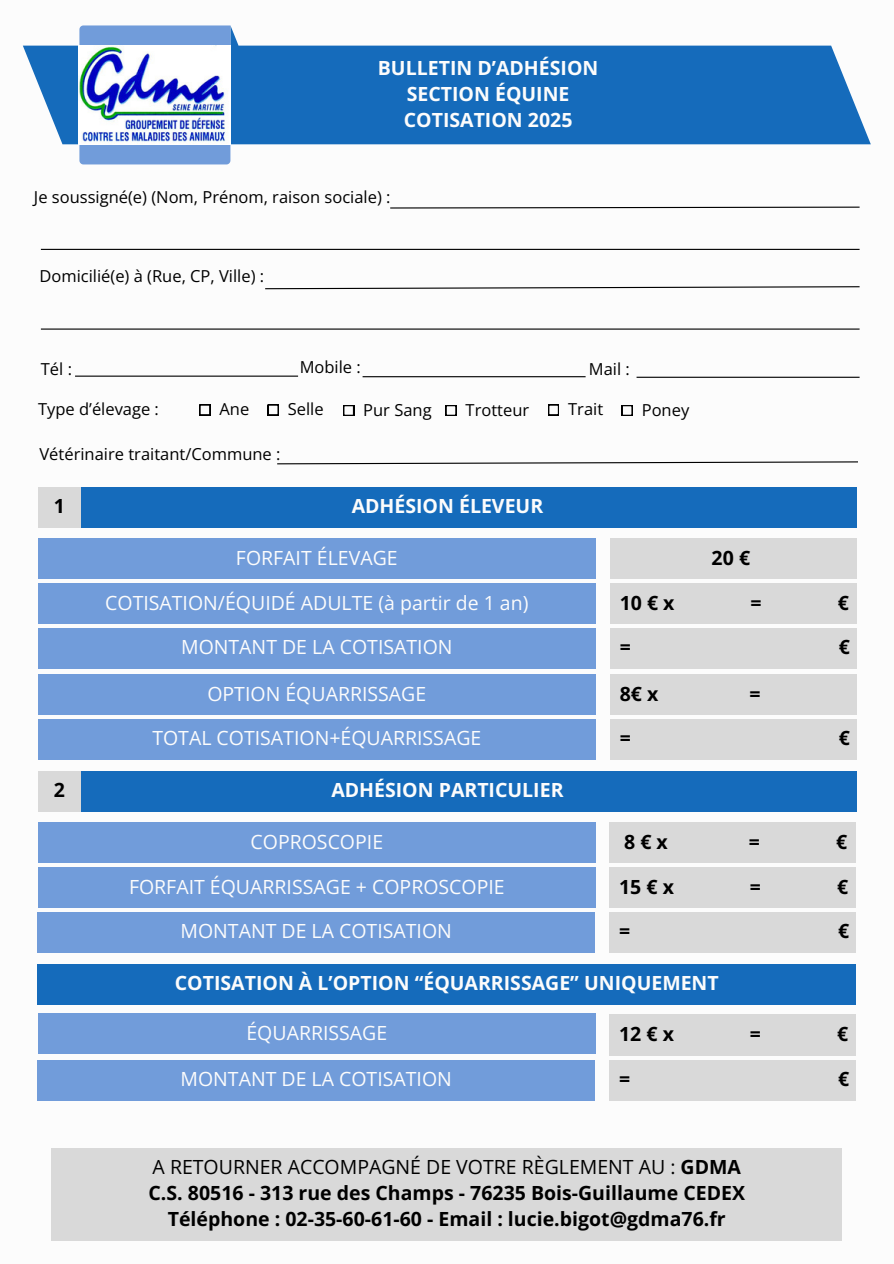
<style>
.page{position:relative;width:894px;height:1264px;background:#fff}
.page>*{position:absolute;margin:0;border:0;box-sizing:border-box;transform-origin:0 0}
.t1{font:19.5px "Open Sans";color:#fcfcfc}
.t2{font:700 19.5px/25.8px "Open Sans";color:#000;text-align:center}
.t3{font:700 19.5px/25.8px "Open Sans";color:#fcfcfc;text-align:center}
.t4{font:16.5px "Open Sans";color:#000}
.s1{font-weight:400}
</style>
<div class="page">
<svg style="left:230px;top:25px;width:640px;height:119px;fill:#156bbb"></svg>
<svg style="left:23px;top:25px;width:207px;height:139px"></svg>
<svg style="left:390px;top:206px;width:470px;height:3px"></svg>
<hr style="left:41px;top:249px;width:818px;height:1px;background:#000">
<svg style="left:265px;top:286px;width:595px;height:4px"></svg>
<hr style="left:362px;top:376px;width:223px;height:1px;background:#000">
<hr style="left:75px;top:375px;width:223px;height:2px;background:#000">
<hr style="left:636px;top:377px;width:223px;height:1px;background:#000">
<div style="left:38px;top:487px;width:818px;height:40px;background:#156bbb"></div>
<div style="left:38px;top:487px;width:43px;height:40px;background:#d9d9d9"></div>
<div style="left:38px;top:538px;width:557px;height:41px;background:#719cda"></div>
<div style="left:610px;top:538px;width:246px;height:41px;background:#d9d9d9"></div>
<div style="left:38px;top:583px;width:557px;height:41px;background:#719cda"></div>
<div style="left:610px;top:583px;width:246px;height:41px;background:#d9d9d9"></div>
<div style="left:38px;top:628px;width:557px;height:41px;background:#719cda"></div>
<div style="left:610px;top:628px;width:246px;height:41px;background:#d9d9d9"></div>
<div style="left:38px;top:674px;width:557px;height:41px;background:#719cda"></div>
<div style="left:610px;top:674px;width:246px;height:41px;background:#d9d9d9"></div>
<div style="left:38px;top:719px;width:557px;height:41px;background:#719cda"></div>
<div style="left:610px;top:719px;width:246px;height:41px;background:#d9d9d9"></div>
<div style="left:38px;top:771px;width:818px;height:40px;background:#156bbb"></div>
<div style="left:37px;top:912px;width:558px;height:41px;background:#719cda"></div>
<div style="left:609px;top:912px;width:246px;height:41px;background:#d9d9d9"></div>
<div style="left:51px;top:1148px;width:790px;height:92px;background:#d9d9d9"></div>
<img style="left:79px;top:46px;width:151px;height:99px">
<div style="left:38px;top:771px;width:43px;height:40px;background:#d9d9d9"></div>
<hr style="left:41px;top:328px;width:818px;height:1px;background:#000">
<svg style="left:199px;top:404px;width:11px;height:11px"></svg>
<svg style="left:268px;top:404px;width:10px;height:11px"></svg>
<svg style="left:343px;top:405px;width:11px;height:11px"></svg>
<svg style="left:445px;top:405px;width:11px;height:11px"></svg>
<svg style="left:548px;top:404px;width:11px;height:11px"></svg>
<svg style="left:621px;top:405px;width:11px;height:11px"></svg>
<svg style="left:277px;top:461px;width:580px;height:4px"></svg>
<div style="left:38px;top:822px;width:557px;height:41px;background:#719cda"></div>
<div style="left:609px;top:822px;width:246px;height:41px;background:#d9d9d9"></div>
<div style="left:38px;top:867px;width:557px;height:41px;background:#719cda"></div>
<div style="left:609px;top:867px;width:246px;height:41px;background:#d9d9d9"></div>
<div style="left:609px;top:1013px;width:246px;height:42px;background:#d9d9d9"></div>
<div style="left:38px;top:1013px;width:557px;height:41px;background:#719cda"></div>
<div style="left:37px;top:964px;width:818px;height:40px;background:#156bbb"></div>
<div style="left:37px;top:1059px;width:558px;height:41px;background:#719cda"></div>
<div style="left:609px;top:1059px;width:246px;height:41px;background:#d9d9d9"></div>
<p class="t3" style="left:378px;top:55px;width:222px">BULLETIN D’ADHÉSION<br>SECTION ÉQUINE<br>COTISATION 2025</p>
<p class="t4" style="left:34px;top:186px;width:358px">Je soussigné(e) (Nom, Prénom, raison sociale) :</p>
<p class="t4" style="left:39px;top:265px;width:226px">Domicilié(e) à (Rue, CP, Ville) :</p>
<p class="t4" style="left:41px;top:357px;width:33px">Tél :</p>
<p class="t4" style="left:300px;top:355px;width:63px">Mobile :</p>
<p class="t4" style="left:588px;top:357px;width:42px">Mail :</p>
<p class="t4" style="left:38px;top:398px;width:122px">Type d’élevage :</p>
<p class="t4" style="left:219px;top:398px;width:31px">Ane</p>
<p class="t4" style="left:288px;top:398px;width:37px">Selle</p>
<p class="t4" style="left:363px;top:398px;width:70px">Pur Sang</p>
<p class="t4" style="left:465px;top:398px;width:65px">Trotteur</p>
<p class="t4" style="left:568px;top:398px;width:37px">Trait</p>
<h1 class="t4" style="left:641px;top:398px;width:49px">Poney</h1>
<p class="t4" style="left:39px;top:442px;width:242px">Vétérinaire traitant/Commune :</p>
<h1 class="t2" style="left:54px;top:492px;width:13px">1</h1>
<p class="t3" style="left:351px;top:492px;width:193px">ADHÉSION ÉLEVEUR</p>
<p class="t1" style="left:236px;top:544px;width:163px">FORFAIT ÉLEVAGE</p>
<p class="t2" style="left:711px;top:544px;width:40px">20 €</p>
<p class="t1" style="left:105px;top:588px;width:424px">COTISATION/ÉQUIDÉ ADULTE (à partir de 1 an)</p>
<p class="t2" style="left:619px;top:589px;width:56px">10€x</p>
<p class="t2" style="left:750px;top:589px;width:13px">=</p>
<p class="t2" style="left:837px;top:589px;width:13px">€</p>
<p class="t1" style="left:181px;top:633px;width:273px">MONTANT DE LA COTISATION</p>
<p class="t2" style="left:619px;top:634px;width:13px">=</p>
<p class="t2" style="left:838px;top:634px;width:13px">€</p>
<p class="t1" style="left:207px;top:679px;width:220px">OPTION ÉQUARRISSAGE</p>
<p class="t2" style="left:619px;top:680px;width:40px">8€ x</p>
<p class="t2" style="left:749px;top:680px;width:13px">=</p>
<p class="t1" style="left:152px;top:724px;width:330px">TOTAL COTISATION+ÉQUARRISSAGE</p>
<p class="t2" style="left:619px;top:725px;width:13px">=</p>
<p class="t2" style="left:838px;top:725px;width:13px">€</p>
<p class="t3" style="left:331px;top:776px;width:234px">ADHÉSION PARTICULIER</p>
<p class="t2" style="left:54px;top:776px;width:13px">2</p>
<p class="t1" style="left:250px;top:827px;width:134px">COPROSCOPIE</p>
<h2 class="t2" style="left:624px;top:828px;width:45px">8€x</h2>
<h2 class="t2" style="left:748px;top:828px;width:13px">=</h2>
<h2 class="t2" style="left:835px;top:828px;width:13px">€</h2>
<h3 class="t1" style="left:129px;top:872px;width:377px">FORFAIT ÉQUARRISSAGE + COPROSCOPIE</h3>
<h4 class="t2" style="left:619px;top:873px;width:56px">15€x</h4>
<h4 class="t2" style="left:749px;top:873px;width:13px">=</h4>
<h4 class="t2" style="left:836px;top:873px;width:13px">€</h4>
<p class="t1" style="left:180px;top:917px;width:273px">MONTANT DE LA COTISATION</p>
<p class="t2" style="left:619px;top:918px;width:13px">=</p>
<p class="t2" style="left:837px;top:918px;width:13px">€</p>
<p class="t3" style="left:175px;top:969px;width:545px">COTISATION À L’OPTION “ÉQUARRISSAGE” UNIQUEMENT</p>
<h2 class="t1" style="left:246px;top:1018px;width:142px">ÉQUARRISSAGE</h2>
<h3 class="t2" style="left:619px;top:1020px;width:56px">12€x</h3>
<h3 class="t2" style="left:749px;top:1020px;width:13px">=</h3>
<h3 class="t2" style="left:836px;top:1020px;width:13px">€</h3>
<h2 class="t1" style="left:180px;top:1064px;width:273px">MONTANT DE LA COTISATION</h2>
<h3 class="t2" style="left:619px;top:1065px;width:13px">=</h3>
<h3 class="t2" style="left:837px;top:1065px;width:13px">€</h3>
<p class="t2" style="left:148px;top:1153px;width:598px"><span class="s1">A RETOURNER ACCOMPAGNÉ DE VOTRE RÈGLEMENT AU :</span> GDMA<br>C.S. 80516 - 313 rue des Champs - 76235 Bois-Guillaume CEDEX<br>Téléphone : 02-35-60-61-60 - Email : lucie.bigot@gdma76.fr</p>
</div>
